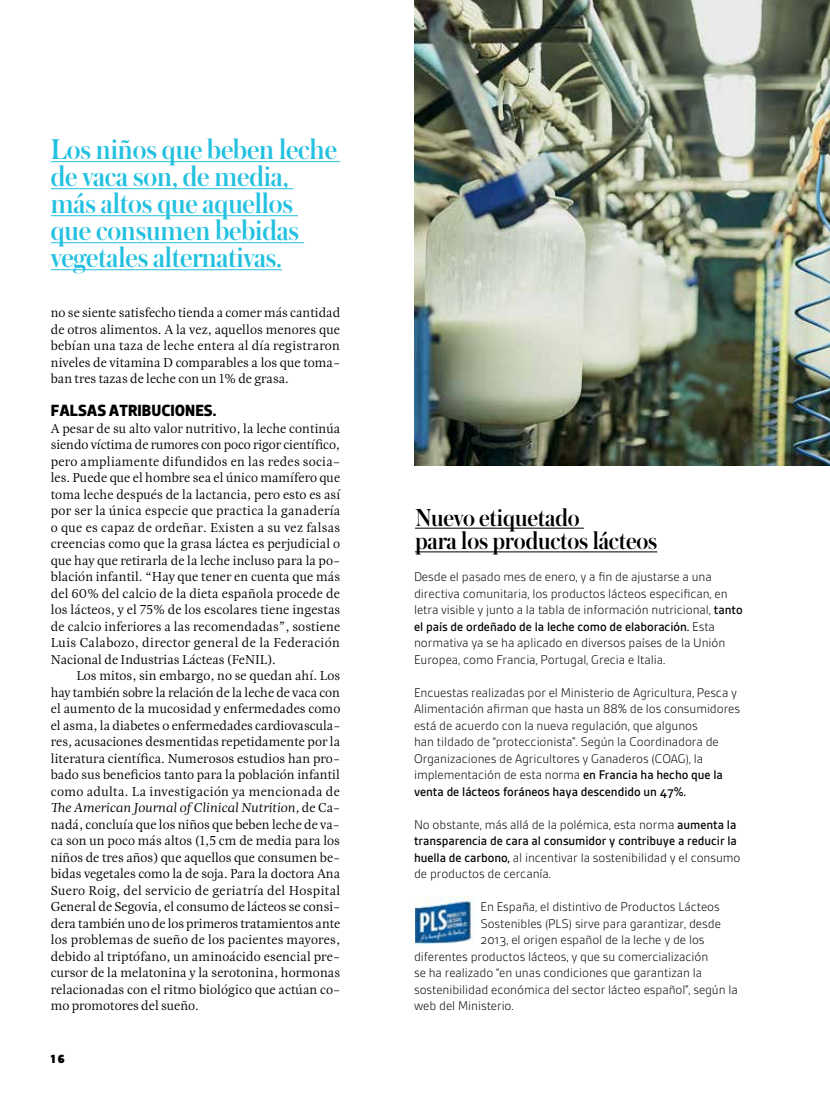
<style>
.page{position:relative;width:830px;height:1106px;background:#fff}
.page>*{position:absolute;margin:0;border:0;box-sizing:border-box;transform-origin:0 0}
.t1{font:500 30px/27px "Austin";letter-spacing:-.005em;color:#23c1e0}
.t2{font:500 25.8px/23.7px "Austin";letter-spacing:-.005em;color:#000}
.t3{font:700 16.5px "Dobra";color:#000}
.t4{font:13.5px/16.5px "Esta Pro";letter-spacing:-.005em;color:#000;text-align:justify}
.t5{font:300 13.5px/16.5px "Gesta";letter-spacing:-.005em;color:#000}
.t6{font:900 12px "Dobra";color:#000}
.s1{font-style:italic}
.s2{font-weight:500}
</style>
<div class="page">
<img style="left:414px;top:0;width:415px;height:465px">
<hr style="left:415px;top:528px;width:168px;height:1px;background:#000">
<hr style="left:415px;top:551px;width:242px;height:1px;background:#000">
<hr style="left:51px;top:161px;width:289px;height:1px;background:#23c1e0">
<hr style="left:51px;top:188px;width:242px;height:1px;background:#23c1e0">
<hr style="left:51px;top:215px;width:247px;height:1px;background:#23c1e0">
<hr style="left:51px;top:242px;width:253px;height:1px;background:#23c1e0">
<hr style="left:51px;top:269px;width:231px;height:1px;background:#23c1e0">
<img style="left:415px;top:896px;width:59px;height:48px">
<h1 class="t1" style="left:51px;top:135px;width:287px">Los niños que beben leche de vaca son, de media, más altos que aquellos que consumen bebidas vegetales alternativas.</h1>
<p class="t4" style="left:51px;top:304px;width:291px">no se siente satisfecho tienda a comer más cantidad de otros alimentos. A la vez, aquellos menores que bebían una taza de leche entera al día registraron niveles de vitamina D comparables a los que toma&shy;ban tres tazas de leche con un 1% de grasa.</p>
<p class="t3" style="left:51px;top:401px;width:167px">FALSAS ATRIBUCIONES.</p>
<p class="t4" style="left:51px;top:419px;width:291px">A pesar de su alto valor nutritivo, la leche continúa siendo víctima de rumores con poco rigor científico, pero ampliamente difundidos en las redes socia&shy;les. Puede que el hombre sea el único mamífero que toma leche después de la lactancia, pero esto es así por ser la única especie que practica la ganadería o que es capaz de ordeñar. Existen a su vez falsas creencias como que la grasa láctea es perjudicial o que hay que retirarla de la leche incluso para la po&shy;blación infantil. “Hay que tener en cuenta que más del 60% del calcio de la dieta española procede de los lácteos, y el 75% de los escolares tiene ingestas de calcio inferiores a las recomendadas”, sostiene Luis Calabozo, director general de la Federación Nacional de Industrias Lácteas (FeNIL).</p>
<p class="t4" style="left:51px;top:667px;width:291px;text-indent:26px">Los mitos, sin embargo, no se quedan ahí. Los hay también sobre la relación de la leche de vaca con el aumento de la mucosidad y enfermedades como el asma, la diabetes o enfermedades cardiovascula&shy;res, acusaciones desmentidas repetidamente por la literatura científica. Numerosos estudios han pro&shy;bado sus beneficios tanto para la población infantil como adulta. La investigación ya mencionada de <span class="s1">The American Journal of Clinical Nutrition,</span> de Ca&shy;nadá, concluía que los niños que beben leche de va&shy;ca son un poco más altos (1,5 cm de media para los niños de tres años) que aquellos que consumen be&shy;bidas vegetales como la de soja. Para la doctora Ana Suero Roig, del servicio de geriatría del Hospital General de Segovia, el consumo de lácteos se consi&shy;dera también uno de los primeros tratamientos ante los problemas de sueño de los pacientes mayores, debido al triptófano, un aminoácido esencial pre&shy;cursor de la melatonina y la serotonina, hormonas relacionadas con el ritmo biológico que actúan co&shy;mo promotores del sueño.</p>
<p class="t6" style="left:51px;top:1052px;width:15px">16</p>
<h2 class="t2" style="left:415px;top:504px;width:244px">Nuevo etiquetado<br>para los productos lácteos</h2>
<p class="t5" style="left:414px;top:568px;width:330px">Desde el pasado mes de enero, y a fin de ajustarse a una directiva comunitaria, los productos lácteos especifican, en letra visible y junto a la tabla de información nutricional, <span class="s2">tanto el país de ordeñado de la leche como de elaboración.</span> Esta normativa ya se ha aplicado en diversos países de la Unión Europea, como Francia, Portugal, Grecia e Italia.</p>
<p class="t5" style="left:414px;top:684px;width:327px">Encuestas realizadas por el Ministerio de Agricultura, Pesca y Alimentación afirman que hasta un 88% de los consumidores está de acuerdo con la nueva regulación, que algunos<br>han tildado de “proteccionista”. Según la Coordinadora de Organizaciones de Agricultores y Ganaderos (COAG), la implementación de esta norma <span class="s2">en Francia ha hecho que la venta de lácteos foráneos haya descendido un 47%.</span></p>
<p class="t5" style="left:414px;top:816px;width:328px">No obstante, más allá de la polémica, esta norma <span class="s2">aumenta la transparencia de cara al consumidor y contribuye a reducir la huella de carbono,</span> al incentivar la sostenibilidad y el consumo de productos de cercanía.</p>
<p class="t5" style="left:480px;top:898px;width:241px">En España, el distintivo de Productos Lácteos</p>
<p class="t5" style="left:480px;top:915px;width:242px">Sostenibles (PLS) sirve para garantizar, desde</p>
<p class="t5" style="left:480px;top:931px;width:225px">2013, el origen español de la leche y de los</p>
<p class="t5" style="left:414px;top:948px;width:295px">diferentes productos lácteos, y que su comercialización</p>
<p class="t5" style="left:414px;top:964px;width:289px">se ha realizado “en unas condiciones que garantizan la</p>
<p class="t5" style="left:414px;top:981px;width:325px">sostenibilidad económica del sector lácteo español”, según la</p>
<p class="t5" style="left:414px;top:997px;width:101px">web del Ministerio.</p>
</div>
